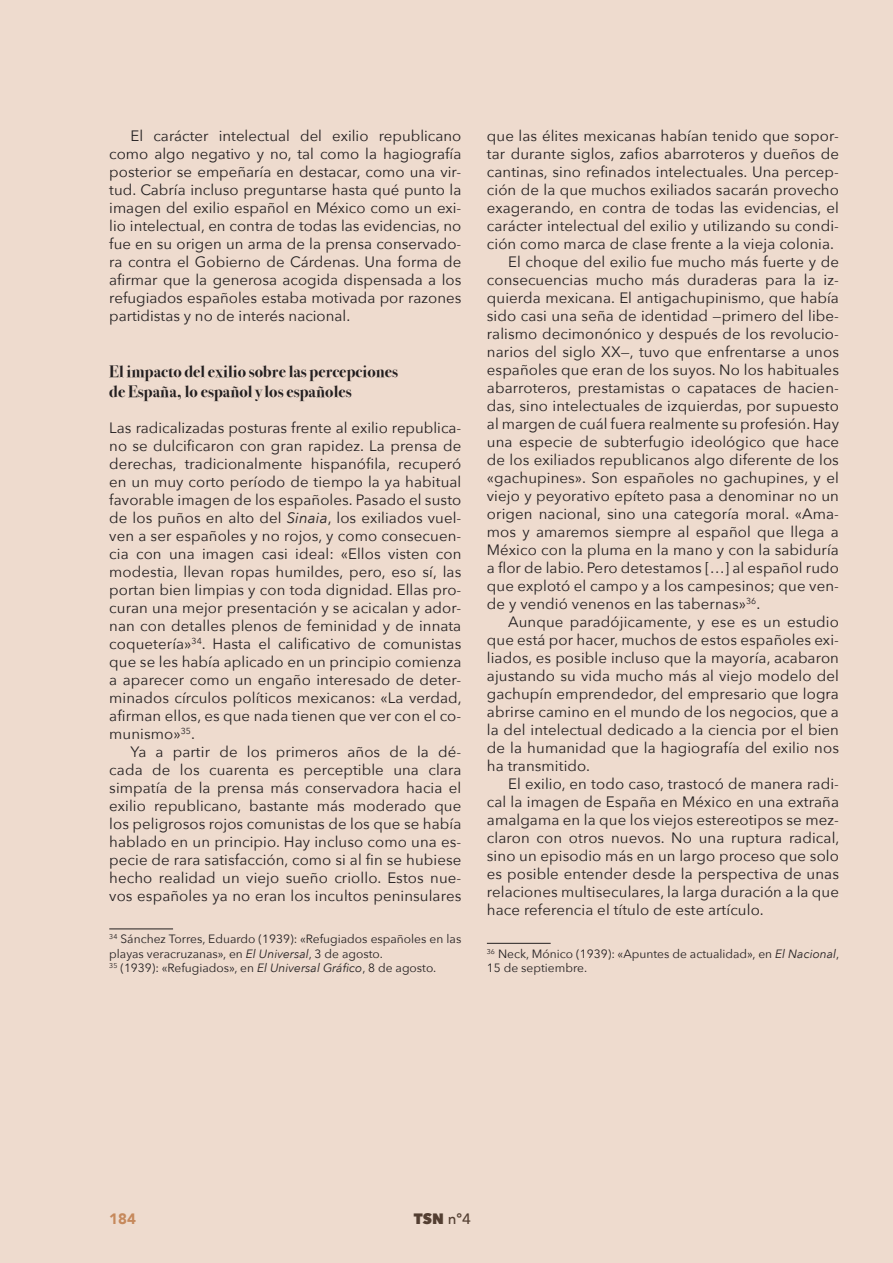
<style>
.page{position:relative;width:893px;height:1263px;background:#eedbce}
.page>*{position:absolute;margin:0;border:0;box-sizing:border-box;transform-origin:0 0}
.Ladillo{font:700 16.5px/19.8px "Bodoni Svty Two ITCTT";letter-spacing:.005em;color:#231f20}
.Párrafo_normal{font:15px/18px "Avenir Next";letter-spacing:.005em;color:#231f20;text-align:justify}
.t1{font:800 15px "Avenir Next";color:#231f20}
.t2{font:900 15px "Avenir";color:#c6895c}
.Nota_al_pie{font:12px/14.4px "Avenir Next";color:#231f20}
.s1{font-style:italic}
.s2{font-weight:500}
</style>
<div class="page">
<hr style="left:109px;top:928px;width:64px;height:1px;background:#231f20">
<hr style="left:487px;top:943px;width:64px;height:1px;background:#231f20">
<p class="Párrafo_normal" style="left:109px;top:126px;width:354px;text-indent:21px">El carácter intelectual del exilio republicano como algo negativo y no, tal como la hagiografía posterior se empeñaría en destacar, como una vir&shy;tud. Cabría incluso preguntarse hasta qué punto la imagen del exilio español en México como un exi&shy;lio intelectual, en contra de todas las evidencias, no fue en su origen un arma de la prensa conservado&shy;ra contra el Gobierno de Cárdenas. Una forma de afirmar que la generosa acogida dispensada a los refugiados españoles estaba motivada por razones partidistas y no de interés nacional.</p>
<p class="Ladillo" style="left:109px;top:360px;width:290px">El impacto del exilio sobre las percepciones de España, lo español y los españoles</p>
<p class="Párrafo_normal" style="left:109px;top:418px;width:354px">Las radicalizadas posturas frente al exilio republica&shy;no se dulcificaron con gran rapidez. La prensa de derechas, tradicionalmente hispanófila, recuperó en un muy corto período de tiempo la ya habitual favorable imagen de los españoles. Pasado el susto de los puños en alto del <span class="s1">Sinaia</span>, los exiliados vuel&shy;ven a ser españoles y no rojos, y como consecuen&shy;cia con una imagen casi ideal: «Ellos visten con modestia, llevan ropas humildes, pero, eso sí, las portan bien limpias y con toda dignidad. Ellas pro&shy;curan una mejor presentación y se acicalan y ador&shy;nan con detalles plenos de feminidad y de innata coquetería»<sup>34</sup>. Hasta el calificativo de comunistas que se les había aplicado en un principio comienza a aparecer como un engaño interesado de deter&shy;minados círculos políticos mexicanos: «La verdad, afirman ellos, es que nada tienen que ver con el co&shy;munismo»<sup>35</sup>.</p>
<p class="Párrafo_normal" style="left:109px;top:742px;width:354px;text-indent:21px">Ya a partir de los primeros años de la dé&shy;cada de los cuarenta es perceptible una clara simpatía de la prensa más conservadora hacia el exilio republicano, bastante más moderado que los peligrosos rojos comunistas de los que se había hablado en un principio. Hay incluso como una es&shy;pecie de rara satisfacción, como si al fin se hubiese hecho realidad un viejo sueño criollo. Estos nue&shy;vos españoles ya no eran los incultos peninsulares</p>
<p class="Nota_al_pie" style="left:109px;top:931px;width:354px"><sup>34</sup> Sánchez Torres, Eduardo (1939): «Refugiados españoles en las playas veracruzanas», en <span class="s1">El Universal</span>, 3 de agosto.</p>
<p class="Nota_al_pie" style="left:109px;top:960px;width:329px"><sup>35</sup> (1939): «Refugiados», en <span class="s1">El Universal Gráfico</span>, 8 de agosto.</p>
<p class="Párrafo_normal" style="left:487px;top:126px;width:354px">que las élites mexicanas habían tenido que sopor&shy;tar durante siglos, zafios abarroteros y dueños de cantinas, sino refinados intelectuales. Una percep&shy;ción de la que muchos exiliados sacarán provecho exagerando, en contra de todas las evidencias, el carácter intelectual del exilio y utilizando su condi&shy;ción como marca de clase frente a la vieja colonia.</p>
<p class="Párrafo_normal" style="left:487px;top:252px;width:354px;text-indent:21px">El choque del exilio fue mucho más fuerte y de consecuencias mucho más duraderas para la iz&shy;quierda mexicana. El antigachupinismo, que había sido casi una seña de identidad —primero del libe&shy;ralismo decimonónico y después de los revolucio&shy;narios del siglo XX—, tuvo que enfrentarse a unos españoles que eran de los suyos. No los habituales abarroteros, prestamistas o capataces de hacien&shy;das, sino intelectuales de izquierdas, por supuesto al margen de cuál fuera realmente su profesión. Hay una especie de subterfugio ideológico que hace de los exiliados republicanos algo diferente de los «gachupines». Son españoles no gachupines, y el viejo y peyorativo epíteto pasa a denominar no un origen nacional, sino una categoría moral. «Ama&shy;mos y amaremos siempre al español que llega a México con la pluma en la mano y con la sabiduría a flor de labio. Pero detestamos […] al español rudo que explotó el campo y a los campesinos; que ven&shy;de y vendió venenos en las tabernas»<sup>36</sup>.</p>
<p class="Párrafo_normal" style="left:487px;top:612px;width:354px;text-indent:21px">Aunque paradójicamente, y ese es un estudio que está por hacer, muchos de estos españoles exi&shy;liados, es posible incluso que la mayoría, acabaron ajustando su vida mucho más al viejo modelo del gachupín emprendedor, del empresario que logra abrirse camino en el mundo de los negocios, que a la del intelectual dedicado a la ciencia por el bien de la humanidad que la hagiografía del exilio nos ha transmitido.</p>
<p class="Párrafo_normal" style="left:487px;top:774px;width:354px;text-indent:21px">El exilio, en todo caso, trastocó de manera radi&shy;cal la imagen de España en México en una extraña amalgama en la que los viejos estereotipos se mez&shy;claron con otros nuevos. No una ruptura radical, sino un episodio más en un largo proceso que solo es posible entender desde la perspectiva de unas relaciones multiseculares, la larga duración a la que hace referencia el título de este artículo.</p>
<p class="Nota_al_pie" style="left:487px;top:946px;width:354px"><sup>36</sup> Neck, Mónico (1939): «Apuntes de actualidad», en <span class="s1">El Nacional</span>,<br>15 de septiembre.</p>
<p class="t2" style="left:109px;top:1206px;width:28px">184</p>
<p class="t1" style="left:414px;top:1209px;width:59px">TSN <span class="s2">nº4</span></p>
</div>
